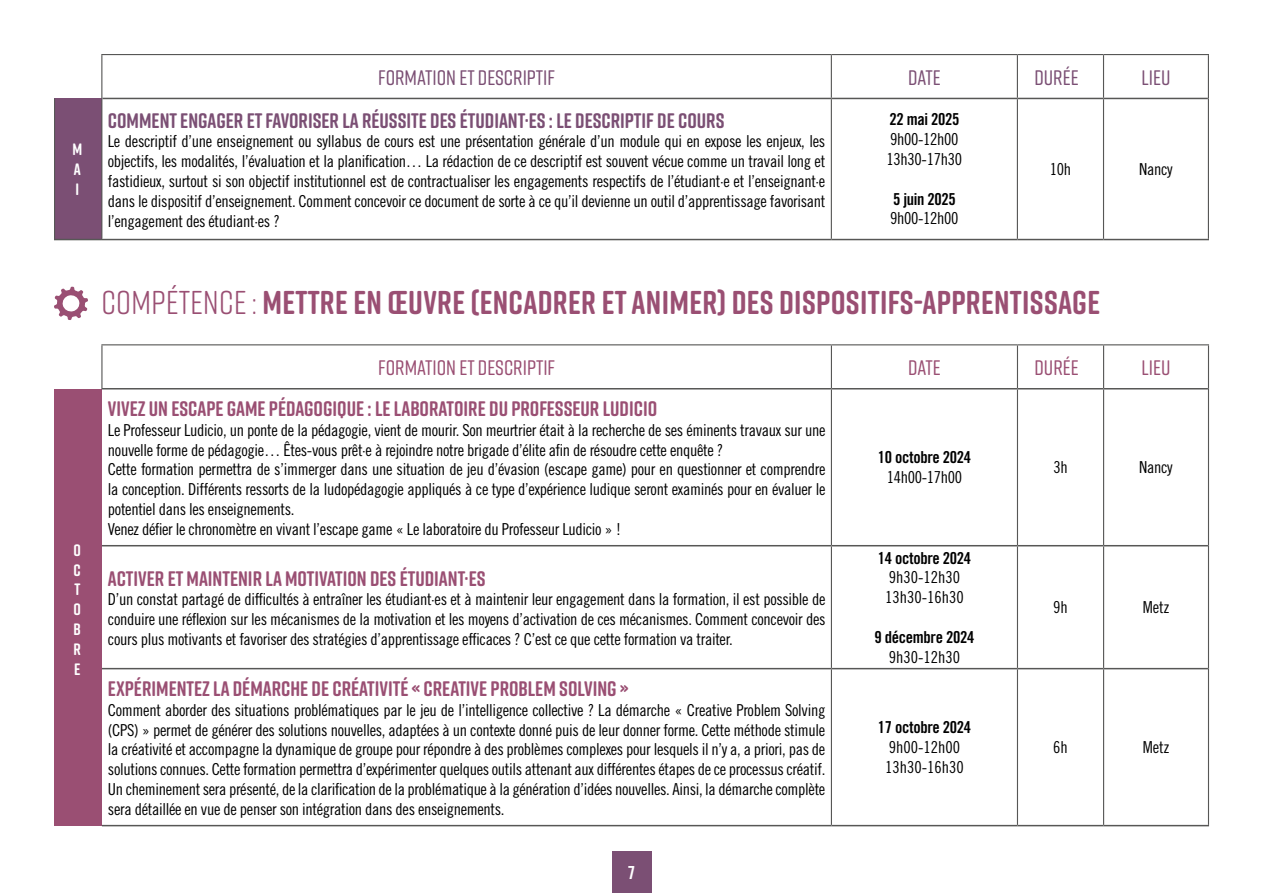
<style>
.page{position:relative;width:1263px;height:893px;background:#fff}
.page>*{position:absolute;margin:0;border:0;box-sizing:border-box;transform-origin:0 0}
.t1{font:700 33px "Rift Soft";letter-spacing:.01em;color:#9a4f73}
.t2{font:700 21px "Rift Soft";color:#9a4f73}
.t3{font:700 21px "Rift Soft";color:#7b4f74}
.t4{font:500 21px "Rift Soft";color:#7b4f74}
.t5{font:500 21px "Rift Soft";color:#9a4f73}
.t6{font:18px "Trade Gothic LT Std Bd Cn 20";color:#fff}
.t7{font:16.5px/19.8px "Trade Gothic LT Std Cn 18";letter-spacing:-.02em;color:#000;text-align:justify}
.t8{font:16.5px "Trade Gothic LT Std Bd Cn 20";letter-spacing:-.02em;color:#000}
.t9{font:16.5px/19.8px "Trade Gothic LT Std Cn 18";color:#000}
.t10{font:700 16.5px/19.8px "Rift Soft";color:#fff;text-align:justify}
.s1{color:#fff}
.s2{font-weight:400}
</style>
<div class="page">
<div style="left:612px;top:852px;width:39px;height:41px;background:#7b4f74"></div>
<svg style="left:102px;top:55px;width:1106px;height:43px"></svg>
<div style="left:55px;top:98px;width:47px;height:142px;background:#7b4f74"></div>
<hr style="left:54px;top:98px;width:1px;height:141px;background:#575756">
<hr style="left:54px;top:239px;width:48px;height:1px;background:#575756">
<hr style="left:831px;top:54px;width:186px;height:1px;background:#575756">
<hr style="left:1017px;top:54px;width:86px;height:1px;background:#575756">
<hr style="left:1017px;top:55px;width:1px;height:43px;background:#575756">
<hr style="left:1103px;top:54px;width:106px;height:1px;background:#575756">
<hr style="left:1103px;top:55px;width:1px;height:43px;background:#575756">
<hr style="left:1208px;top:55px;width:1px;height:43px;background:#575756">
<hr style="left:101px;top:98px;width:1px;height:141px;background:#575756">
<hr style="left:831px;top:99px;width:1px;height:140px;background:#575756">
<hr style="left:1017px;top:99px;width:1px;height:140px;background:#575756">
<hr style="left:1103px;top:99px;width:1px;height:140px;background:#575756">
<hr style="left:1208px;top:98px;width:1px;height:141px;background:#575756">
<hr style="left:831px;top:98px;width:186px;height:1px;background:#575756">
<hr style="left:1017px;top:98px;width:86px;height:1px;background:#575756">
<hr style="left:1103px;top:98px;width:105px;height:1px;background:#575756">
<hr style="left:102px;top:239px;width:729px;height:1px;background:#575756">
<hr style="left:831px;top:239px;width:186px;height:1px;background:#575756">
<hr style="left:1017px;top:239px;width:86px;height:1px;background:#575756">
<hr style="left:1103px;top:239px;width:106px;height:1px;background:#575756">
<hr style="left:101px;top:54px;width:730px;height:1px;background:#575756">
<hr style="left:101px;top:55px;width:1px;height:43px;background:#575756">
<hr style="left:831px;top:55px;width:1px;height:43px;background:#575756">
<hr style="left:102px;top:98px;width:729px;height:1px;background:#575756">
<svg style="left:102px;top:345px;width:1106px;height:43px"></svg>
<div style="left:55px;top:389px;width:47px;height:437px;background:#9a4f73"></div>
<hr style="left:831px;top:344px;width:186px;height:1px;background:#575756">
<hr style="left:1017px;top:344px;width:86px;height:1px;background:#575756">
<hr style="left:1017px;top:345px;width:1px;height:43px;background:#575756">
<hr style="left:1103px;top:344px;width:106px;height:1px;background:#575756">
<hr style="left:1103px;top:345px;width:1px;height:43px;background:#575756">
<hr style="left:1208px;top:345px;width:1px;height:44px;background:#575756">
<hr style="left:831px;top:389px;width:1px;height:156px;background:#575756">
<hr style="left:1017px;top:389px;width:1px;height:156px;background:#575756">
<hr style="left:1103px;top:389px;width:1px;height:156px;background:#575756">
<hr style="left:1208px;top:389px;width:1px;height:157px;background:#575756">
<hr style="left:831px;top:546px;width:1px;height:122px;background:#575756">
<hr style="left:1017px;top:546px;width:1px;height:122px;background:#575756">
<hr style="left:1103px;top:546px;width:1px;height:122px;background:#575756">
<hr style="left:1208px;top:546px;width:1px;height:123px;background:#575756">
<hr style="left:831px;top:669px;width:1px;height:156px;background:#575756">
<hr style="left:1017px;top:669px;width:1px;height:156px;background:#575756">
<hr style="left:1103px;top:669px;width:1px;height:156px;background:#575756">
<hr style="left:1208px;top:669px;width:1px;height:156px;background:#575756">
<hr style="left:831px;top:388px;width:186px;height:1px;background:#575756">
<hr style="left:1017px;top:388px;width:86px;height:1px;background:#575756">
<hr style="left:1103px;top:388px;width:105px;height:1px;background:#575756">
<hr style="left:102px;top:545px;width:729px;height:1px;background:#575756">
<hr style="left:831px;top:545px;width:186px;height:1px;background:#575756">
<hr style="left:1017px;top:545px;width:86px;height:1px;background:#575756">
<hr style="left:1103px;top:545px;width:105px;height:1px;background:#575756">
<hr style="left:102px;top:668px;width:729px;height:1px;background:#575756">
<hr style="left:831px;top:668px;width:186px;height:1px;background:#575756">
<hr style="left:1017px;top:668px;width:86px;height:1px;background:#575756">
<hr style="left:1103px;top:668px;width:105px;height:1px;background:#575756">
<hr style="left:102px;top:825px;width:729px;height:1px;background:#575756">
<hr style="left:831px;top:825px;width:186px;height:1px;background:#575756">
<hr style="left:1017px;top:825px;width:86px;height:1px;background:#575756">
<hr style="left:1103px;top:825px;width:106px;height:1px;background:#575756">
<hr style="left:101px;top:344px;width:730px;height:1px;background:#575756">
<hr style="left:101px;top:345px;width:1px;height:43px;background:#575756">
<hr style="left:831px;top:345px;width:1px;height:43px;background:#575756">
<hr style="left:101px;top:388px;width:730px;height:1px;background:#575756">
<svg style="left:54px;top:287px;width:34px;height:33px"></svg>
<p class="t10" style="left:72px;top:139px;width:11px">M A I</p>
<p class="t4" style="left:378px;top:63px;width:178px">FORMATION ET DESCRIPTIF</p>
<p class="t4" style="left:908px;top:63px;width:34px">DATE</p>
<p class="t4" style="left:1034px;top:63px;width:54px">DURÉE<span class="s1">E</span></p>
<p class="t4" style="left:1141px;top:63px;width:30px">LIEU</p>
<p class="t3" style="left:108px;top:105px;width:618px">COMMENT ENGAGER ET FAVORISER LA RÉUSSITE DES ÉTUDIANT·ES : LE DESCRIPTIF DE COURS</p>
<p class="t7" style="left:108px;top:132px;width:719px">Le descriptif d’une enseignement ou syllabus de cours est une présentation générale d’un module qui en expose les enjeux, les objectifs, les modalités, l’évaluation et la planification… La rédaction de ce descriptif est souvent vécue comme un travail long et fastidieux, surtout si son objectif institutionnel est de contractualiser les engagements respectifs de l’étudiant·e et l’enseignant·e dans le dispositif d’enseignement. Comment concevoir ce document de sorte à ce qu’il devienne un outil d’apprentissage favorisant l’engagement des étudiant·es ?</p>
<p class="t8" style="left:889px;top:110px;width:71px">22 mai 2025</p>
<p class="t7" style="left:887px;top:129px;width:77px">9h00-12h00<br>13h30-17h30</p>
<p class="t8" style="left:893px;top:189px;width:64px">5 juin 2025</p>
<p class="t7" style="left:890px;top:209px;width:70px">9h00-12h00</p>
<p class="t7" style="left:1050px;top:159px;width:23px">10h</p>
<p class="t7" style="left:1139px;top:159px;width:35px">Nancy</p>
<p class="t10" style="left:74px;top:540px;width:9px">O C T O B R E</p>
<h1 class="t1" style="left:101px;top:279px;width:1000px"><span class="s2">COMPÉTENCE :</span> METTRE EN ŒUVRE (ENCADRER ET ANIMER) DES DISPOSITIFS-APPRENTISSAGE</h1>
<p class="t5" style="left:378px;top:353px;width:178px">FORMATION ET DESCRIPTIF</p>
<p class="t5" style="left:908px;top:353px;width:34px">DATE</p>
<p class="t5" style="left:1034px;top:353px;width:54px">DURÉE<span class="s1">E</span></p>
<p class="t5" style="left:1141px;top:353px;width:30px">LIEU</p>
<p class="t2" style="left:108px;top:394px;width:551px">VIVEZ UN ESCAPE GAME PÉDAGOGIQUE : LE LABORATOIRE DU PROFESSEUR LUDICIO</p>
<p class="t7" style="left:108px;top:420px;width:719px;text-align:left">Le Professeur Ludicio, un ponte de la pédagogie, vient de mourir. Son meurtrier était à la recherche de ses éminents travaux sur une nouvelle forme de pédagogie… Êtes-vous prêt·e à rejoindre notre brigade d’élite afin de résoudre cette enquête ?<br>Cette formation permettra de s’immerger dans une situation de jeu d’évasion (escape game) pour en questionner et comprendre la conception. Différents ressorts de la ludopédagogie appliqués à ce type d’expérience ludique seront examinés pour en évaluer le potentiel dans les enseignements.<br>Venez défier le chronomètre en vivant l’escape game « Le laboratoire du Professeur Ludicio » !</p>
<p class="t8" style="left:878px;top:447px;width:95px">10 octobre 2024</p>
<p class="t7" style="left:887px;top:467px;width:77px">14h00-17h00</p>
<p class="t7" style="left:1053px;top:457px;width:16px">3h</p>
<p class="t7" style="left:1139px;top:457px;width:35px">Nancy</p>
<p class="t2" style="left:108px;top:563px;width:379px">ACTIVER ET MAINTENIR LA MOTIVATION DES ÉTUDIANT·ES</p>
<p class="t7" style="left:108px;top:589px;width:719px">D’un constat partagé de difficultés à entraîner les étudiant·es et à maintenir leur engagement dans la formation, il est possible de conduire une réflexion sur les mécanismes de la motivation et les moyens d’activation de ces mécanismes. Comment concevoir des cours plus motivants et favoriser des stratégies d’apprentissage efficaces ? C’est ce que cette formation va traiter.</p>
<p class="t2" style="left:108px;top:673px;width:522px">EXPÉRIMENTEZ LA DÉMARCHE DE CRÉATIVITÉ « CREATIVE PROBLEM SOLVING »</p>
<p class="t7" style="left:108px;top:700px;width:719px">Comment aborder des situations problématiques par le jeu de l’intelligence collective ? La démarche « Creative Problem Solving (CPS) » permet de générer des solutions nouvelles, adaptées à un contexte donné puis de leur donner forme. Cette méthode stimule la créativité et accompagne la dynamique de groupe pour répondre à des problèmes complexes pour lesquels il n’y a, a priori, pas de solutions connues. Cette formation permettra d’expérimenter quelques outils attenant aux différentes étapes de ce processus créatif.<br>Un cheminement sera présenté, de la clarification de la problématique à la génération d’idées nouvelles. Ainsi, la démarche complète sera détaillée en vue de penser son intégration dans des enseignements.</p>
<p class="t6" style="left:627px;top:862px;width:9px">7</p>
<p class="t8" style="left:878px;top:548px;width:95px">14 octobre 2024</p>
<p class="t9" style="left:885px;top:567px;width:80px">9h30-12h30<br>13h30-16h30</p>
<p class="t8" style="left:874px;top:627px;width:101px">9 décembre 2024</p>
<p class="t9" style="left:889px;top:647px;width:73px">9h30-12h30</p>
<p class="t7" style="left:1053px;top:597px;width:16px">9h</p>
<p class="t7" style="left:1143px;top:597px;width:28px">Metz</p>
<p class="t8" style="left:878px;top:717px;width:95px">17 octobre 2024</p>
<p class="t9" style="left:885px;top:737px;width:80px">9h00-12h00<br>13h30-16h30</p>
<p class="t7" style="left:1053px;top:737px;width:16px">6h</p>
<p class="t7" style="left:1143px;top:737px;width:28px">Metz</p>
</div>
